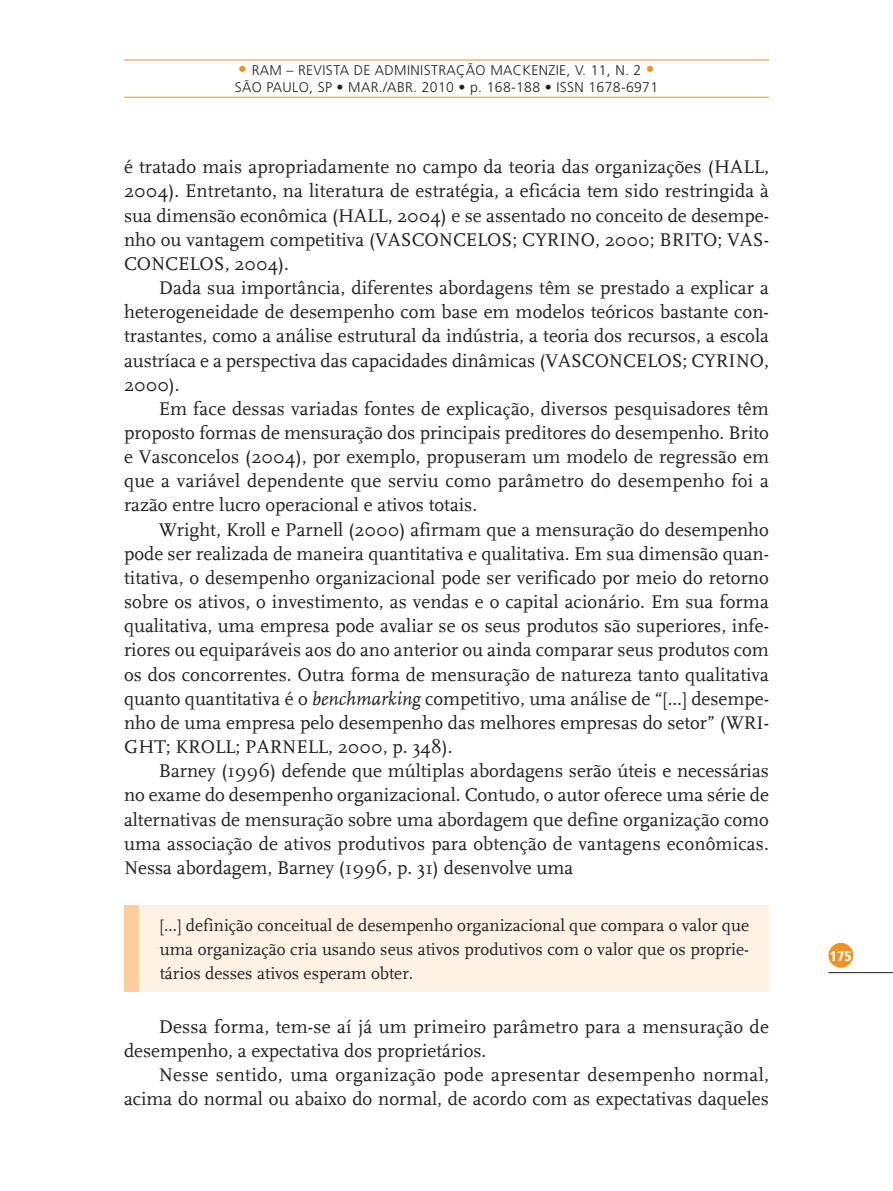
<style>
.page{position:relative;width:893px;height:1191px;background:#fff}
.page>*{position:absolute;margin:0;border:0;box-sizing:border-box;transform-origin:0 0}
.t1{font:19.25px/24.2px "FF Scala Definitive";color:#231f20;text-align:justify}
.t2{font:17.5px/24.2px "FF Scala Definitive";color:#231f20;text-align:justify}
.t3{font:300 14px/16.8px "Frutiger LT Std";letter-spacing:.025em;color:#231f20}
.t4{font:900 condensed 14px "Frutiger LT Std";color:#fff}
.s1{font-size:17.5px;color:#f4901d}
.s2{font-style:italic}
</style>
<div class="page">
<div style="left:828px;top:943px;width:25px;height:24px;background:#f4901d;border-radius:50%"></div>
<hr style="left:828px;top:972px;width:65px;height:1px;background:#231f20">
<hr style="left:124px;top:97px;width:645px;height:1px;background:#f4901d">
<hr style="left:124px;top:60px;width:645px;height:1px;background:#f4901d">
<div style="left:124px;top:905px;width:16px;height:86px;background:#fcce9d"></div>
<div style="left:140px;top:905px;width:629px;height:86px;background:#fef2e4"></div>
<p class="t3" style="left:235px;top:63px;width:425px"><span class="s1">•</span> RAM – REVISTA DE ADMINISTRAÇÃO MACKENZIE, V. 11, N. 2 <span class="s1">•<br></span>SÃO PAULO, SP • MAR./ABR. 2010 • p. 168-188 • ISSN 1678-6971</p>
<p class="t1" style="left:124px;top:156px;width:646px">é tratado mais apropriadamente no campo da teoria das organizações (HALL, 2004). Entretanto, na literatura de estratégia, a eficácia tem sido restringida à sua dimensão econômica (HALL, 2004) e se assentado no conceito de desempe&shy;nho ou vantagem competitiva (VASCONCELOS; CYRINO, 2000; BRITO; VAS-CONCELOS, 2004).</p>
<p class="t1" style="left:124px;top:277px;width:646px;text-indent:35px">Dada sua importância, diferentes abordagens têm se prestado a explicar a heterogeneidade de desempenho com base em modelos teóricos bastante con&shy;trastantes, como a análise estrutural da indústria, a teoria dos recursos, a escola austríaca e a perspectiva das capacidades dinâmicas (VASCONCELOS; CYRINO, 2000).</p>
<p class="t1" style="left:124px;top:398px;width:646px;text-indent:35px">Em face dessas variadas fontes de explicação, diversos pesquisadores têm proposto formas de mensuração dos principais preditores do desempenho. Brito e Vasconcelos (2004), por exemplo, propuseram um modelo de regressão em que a variável dependente que serviu como parâmetro do desempenho foi a razão entre lucro operacional e ativos totais.</p>
<p class="t1" style="left:124px;top:519px;width:646px;text-indent:35px">Wright, Kroll e Parnell (2000) afirmam que a mensuração do desempenho pode ser realizada de maneira quantitativa e qualitativa. Em sua dimensão quan&shy;titativa, o desempenho organizacional pode ser verificado por meio do retorno sobre os ativos, o investimento, as vendas e o capital acionário. Em sua forma qualitativa, uma empresa pode avaliar se os seus produtos são superiores, infe&shy;riores ou equiparáveis aos do ano anterior ou ainda comparar seus produtos com os dos concorrentes. Outra forma de mensuração de natureza tanto qualitativa quanto quantitativa é o <span class="s2">benchmarking</span> competitivo, uma análise de “[...] desempe&shy;nho de uma empresa pelo desempenho das melhores empresas do setor” (WRI-GHT; KROLL; PARNELL, 2000, p. 348).</p>
<p class="t1" style="left:124px;top:760px;width:646px;text-indent:35px">Barney (1996) defende que múltiplas abordagens serão úteis e necessárias no exame do desempenho organizacional. Contudo, o autor oferece uma série de alternativas de mensuração sobre uma abordagem que define organização como uma associação de ativos produtivos para obtenção de vantagens econômicas.<br>Nessa abordagem, Barney (1996, p. 31) desenvolve uma</p>
<p class="t2" style="left:160px;top:914px;width:591px">[...] definição conceitual de desempenho organizacional que compara o valor que uma organização cria usando seus ativos produtivos com o valor que os proprie&shy;tários desses ativos esperam obter.</p>
<p class="t1" style="left:124px;top:1015px;width:646px;text-indent:35px">Dessa forma, tem-se aí já um primeiro parâmetro para a mensuração de desempenho, a expectativa dos proprietários.</p>
<p class="t1" style="left:124px;top:1064px;width:646px;text-align:right">Nesse sentido, uma organização pode apresentar desempenho normal, acima do normal ou abaixo do normal, de acordo com as expectativas daqueles</p>
<p class="t4" style="left:830px;top:950px;width:23px">175</p>
</div>
